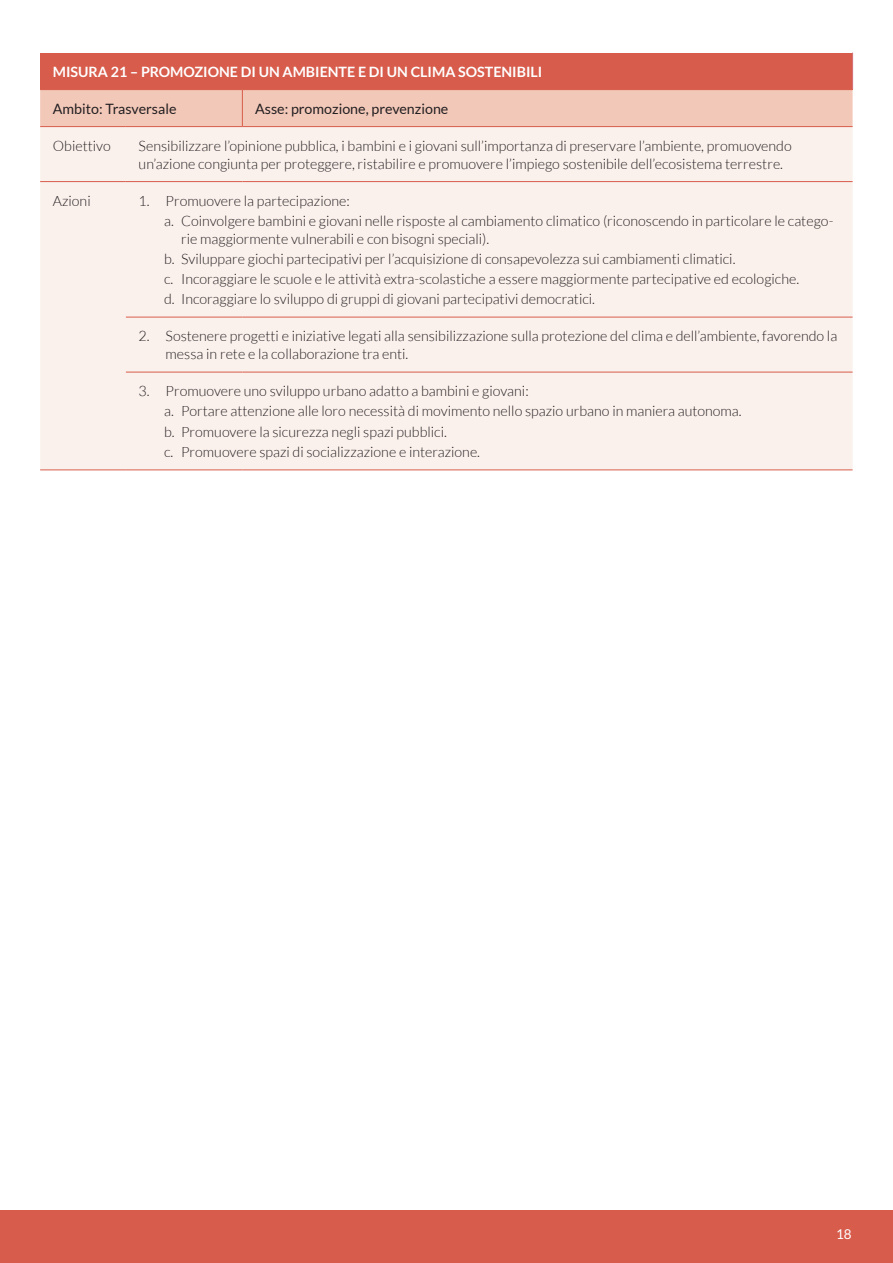
<style>
.page{position:relative;width:893px;height:1263px;background:#fff}
.page>*{position:absolute;margin:0;border:0;box-sizing:border-box;transform-origin:0 0}
.t1{font:300 14.25px/18px "Lato";color:#231f20}
.t2{font:700 14.25px "Lato";color:#fff}
.t3{font:14.25px "Lato";color:#231f20}
.t4{font:13.5px "Lato";color:#fff}
</style>
<div class="page">
<div style="left:0;top:1210px;width:893px;height:53px;background:#d75c4b"></div>
<div style="left:40px;top:53px;width:813px;height:37px;background:#d75c4b"></div>
<div style="left:40px;top:90px;width:813px;height:36px;background:#f2c8b9"></div>
<div style="left:40px;top:127px;width:813px;height:343px;background:#fbf1ec"></div>
<hr style="left:852px;top:53px;width:1px;height:36px;background:#d3777b">
<hr style="left:40px;top:181px;width:86px;height:1px;background:#d75c4b">
<hr style="left:126px;top:181px;width:116px;height:1px;background:#d75c4b">
<hr style="left:242px;top:181px;width:611px;height:1px;background:#d75c4b">
<hr style="left:126px;top:317px;width:116px;height:1px;background:#d75c4b">
<hr style="left:242px;top:317px;width:611px;height:1px;background:#d75c4b">
<hr style="left:126px;top:372px;width:116px;height:1px;background:#d75c4b">
<hr style="left:242px;top:372px;width:611px;height:1px;background:#d75c4b">
<hr style="left:40px;top:470px;width:86px;height:1px;background:#d75c4b">
<hr style="left:126px;top:470px;width:116px;height:1px;background:#d75c4b">
<hr style="left:242px;top:470px;width:611px;height:1px;background:#d75c4b">
<hr style="left:242px;top:90px;width:1px;height:36px;background:#d75c4b">
<hr style="left:40px;top:126px;width:86px;height:1px;background:#d75c4b">
<hr style="left:126px;top:126px;width:116px;height:1px;background:#d75c4b">
<hr style="left:242px;top:126px;width:611px;height:1px;background:#d75c4b">
<p class="t2" style="left:53px;top:63px;width:491px">MISURA 21 – PROMOZIONE DI UN AMBIENTE E DI UN CLIMA SOSTENIBILI</p>
<p class="t3" style="left:53px;top:101px;width:125px">Ambito: Trasversale</p>
<p class="t3" style="left:255px;top:101px;width:195px">Asse: promozione, prevenzione</p>
<p class="t1" style="left:53px;top:137px;width:59px">Obiettivo</p>
<p class="t1" style="left:139px;top:137px;width:655px">Sensibilizzare l’opinione pubblica, i bambini e i giovani sull’importanza di preservare l’ambiente, promuovendo un’azione congiunta per proteggere, ristabilire e promuovere l’impiego sostenibile dell’ecosistema terrestre.</p>
<p class="t1" style="left:53px;top:192px;width:39px">Azioni</p>
<p class="t1" style="left:139px;top:192px;width:213px">1. Promuovere la partecipazione:</p>
<p class="t1" style="left:181px;top:212px;width:654px;text-indent:-17px">a. Coinvolgere bambini e giovani nelle risposte al cambiamento climatico (riconoscendo in particolare le catego&shy;rie maggiormente vulnerabili e con bisogni speciali).</p>
<p class="t1" style="left:164px;top:250px;width:573px">b. Sviluppare giochi partecipativi per l’acquisizione di consapevolezza sui cambiamenti climatici.</p>
<p class="t1" style="left:164px;top:270px;width:636px">c. Incoraggiare le scuole e le attività extra-scolastiche a essere maggiormente partecipative ed ecologiche.</p>
<p class="t1" style="left:164px;top:290px;width:432px">d. Incoraggiare lo sviluppo di gruppi di giovani partecipativi democratici.</p>
<p class="t1" style="left:166px;top:327px;width:673px;text-indent:-27px">2. Sostenere progetti e iniziative legati alla sensibilizzazione sulla protezione del clima e dell’ambiente, favorendo la messa in rete e la collaborazione tra enti.</p>
<p class="t1" style="left:139px;top:382px;width:392px">3. Promuovere uno sviluppo urbano adatto a bambini e giovani:</p>
<p class="t1" style="left:164px;top:402px;width:579px">a. Portare attenzione alle loro necessità di movimento nello spazio urbano in maniera autonoma.</p>
<p class="t1" style="left:164px;top:422px;width:284px">b. Promuovere la sicurezza negli spazi pubblici.</p>
<p class="t1" style="left:164px;top:443px;width:317px">c. Promuovere spazi di socializzazione e interazione.</p>
<p class="t4" style="left:836px;top:1226px;width:17px">18</p>
</div>
